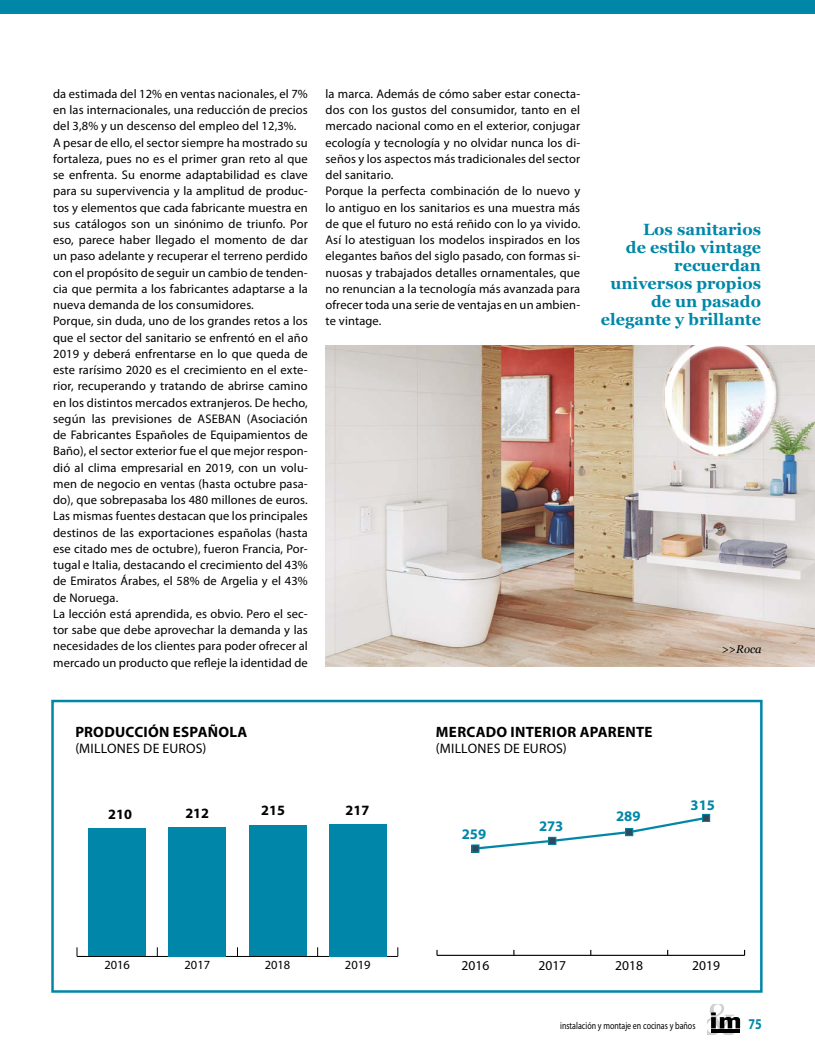
<style>
.page{position:relative;width:815px;height:1063px;background:#fff}
.page>*{position:absolute;margin:0;border:0;box-sizing:border-box;transform-origin:0 0}
.t1{font:700 16.25px/18.1px "Georgia";color:#0087a8;text-align:right}
.t2{font:700 15px "Myriad Pro";letter-spacing:.015em;color:#000}
.t3{font:700 15px "Myriad Pro";color:#0087a8;scale:.8 1}
.t4{font:700 14.75px "Myriad";color:#0087a8}
.t5{font:700 14.25px "Myriad Pro";color:#000}
.t6{font:13.75px "Myriad Pro";letter-spacing:.02em;color:#000}
.t7{font:13.62px "Myriad Pro";color:#000}
.t8{font:12.5px/16.2px "Myriad Pro";letter-spacing:.01em;color:#000}
.t9{font:italic 11.25px "Georgia";color:#000}
.t10{font:10px "Myriad Pro";color:#000;scale:.8 1}
</style>
<div class="page">
<div style="left:0;top:0;width:815px;height:14px;background:#0087a8"></div>
<svg style="left:707px;top:1005px;width:33px;height:30px"></svg>
<img style="left:326px;top:345px;width:489px;height:322px">
<div style="left:51px;top:700px;width:712px;height:293px;border:2px solid #0087a8"></div>
<hr style="left:437px;top:955px;width:308px;height:1px;background:#000">
<svg style="left:473px;top:817px;width:229px;height:34px"></svg>
<div style="left:472px;top:845px;width:7px;height:7px;background:#2c4a5c"></div>
<div style="left:471px;top:845px;width:8px;height:8px;border:1px solid #0087a8"></div>
<div style="left:549px;top:837px;width:7px;height:7px;background:#2c4a5c"></div>
<div style="left:548px;top:837px;width:8px;height:8px;border:1px solid #0087a8"></div>
<div style="left:626px;top:829px;width:7px;height:7px;background:#2c4a5c"></div>
<div style="left:625px;top:828px;width:8px;height:8px;border:1px solid #0087a8"></div>
<div style="left:703px;top:814px;width:7px;height:7px;background:#2c4a5c"></div>
<div style="left:702px;top:814px;width:8px;height:8px;border:1px solid #0087a8"></div>
<hr style="left:77px;top:956px;width:321px;height:1px;background:#000">
<div style="left:88px;top:828px;width:58px;height:128px;background:#0086a8"></div>
<div style="left:169px;top:827px;width:57px;height:129px;background:#0086a8"></div>
<div style="left:249px;top:825px;width:57px;height:131px;background:#0086a8"></div>
<div style="left:329px;top:824px;width:58px;height:132px;background:#0086a8"></div>
<svg style="left:77px;top:947px;width:8px;height:9px"></svg>
<p class="t8" style="left:53px;top:85px;width:256px">da estimada del 12% en ventas nacionales, el 7% en las internacionales, una reducción de precios del 3,8% y un descenso del empleo del 12,3%.<br>A pesar de ello, el sector siempre ha mostrado su fortaleza, pues no es el primer gran reto al que se enfrenta. Su enorme adaptabilidad es clave para su supervivencia y la amplitud de produc&shy;tos y elementos que cada fabricante muestra en sus catálogos son un sinónimo de triunfo. Por eso, parece haber llegado el momento de dar un paso adelante y recuperar el terreno perdido con el propósito de seguir un cambio de tenden&shy;cia que permita a los fabricantes adaptarse a la nueva demanda de los consumidores.<br>Porque, sin duda, uno de los grandes retos a los que el sector del sanitario se enfrentó en el año 2019 y deberá enfrentarse en lo que queda de este rarísimo 2020 es el crecimiento en el exte&shy;rior, recuperando y tratando de abrirse camino en los distintos mercados extranjeros. De hecho, según las previsiones de ASEBAN (Asociación de Fabricantes Españoles de Equipamientos de Baño), el sector exterior fue el que mejor respon&shy;dió al clima empresarial en 2019, con un volu&shy;men de negocio en ventas (hasta octubre pasa&shy;do), que sobrepasaba los 480 millones de euros.<br>Las mismas fuentes destacan que los principales destinos de las exportaciones españolas (hasta ese citado mes de octubre), fueron Francia, Por&shy;tugal e Italia, destacando el crecimiento del 43% de Emiratos Árabes, el 58% de Argelia y el 43% de Noruega.<br>La lección está aprendida, es obvio. Pero el sec&shy;tor sabe que debe aprovechar la demanda y las necesidades de los clientes para poder ofrecer al mercado un producto que refleje la identidad de</p>
<p class="t7" style="left:28px;top:461px;width:134px">Ventas en Millones de €</p>
<p class="t7" style="left:69px;top:477px;width:187px">producción mercado aparente</p>
<p class="t7" style="left:109px;top:494px;width:22px">542</p>
<p class="t7" style="left:150px;top:494px;width:22px">190</p>
<p class="t7" style="left:191px;top:494px;width:22px">254</p>
<p class="t7" style="left:109px;top:510px;width:22px">621</p>
<p class="t7" style="left:150px;top:510px;width:22px">172</p>
<p class="t7" style="left:191px;top:510px;width:22px">268</p>
<p class="t7" style="left:109px;top:526px;width:22px">453</p>
<p class="t7" style="left:150px;top:526px;width:22px">172</p>
<p class="t7" style="left:191px;top:526px;width:22px">268</p>
<p class="t7" style="left:28px;top:543px;width:63px">2009 340</p>
<p class="t7" style="left:109px;top:543px;width:22px">425</p>
<p class="t7" style="left:150px;top:543px;width:22px">131</p>
<p class="t7" style="left:191px;top:543px;width:22px">216</p>
<p class="t8" style="left:326px;top:85px;width:256px">la marca. Además de cómo saber estar conecta&shy;dos con los gustos del consumidor, tanto en el mercado nacional como en el exterior, conjugar ecología y tecnología y no olvidar nunca los di&shy;seños y los aspectos más tradicionales del sector del sanitario.<br>Porque la perfecta combinación de lo nuevo y lo antiguo en los sanitarios es una muestra más de que el futuro no está reñido con lo ya vivido.<br>Así lo atestiguan los modelos inspirados en los elegantes baños del siglo pasado, con formas si&shy;nuosas y trabajados detalles ornamentales, que no renuncian a la tecnología más avanzada para ofrecer toda una serie de ventajas en un ambien&shy;te vintage.</p>
<h1 class="t1" style="left:601px;top:219px;width:162px">Los sanitarios<br>de estilo vintage recuerdan universos propios de un pasado elegante y brillante</h1>
<p class="t9" style="left:722px;top:641px;width:41px">&gt;&gt;Roca</p>
<p class="t2" style="left:75px;top:722px;width:174px">PRODUCCIÓN ESPAÑOLA</p>
<p class="t6" style="left:75px;top:740px;width:132px">(MILLONES DE EUROS)</p>
<p class="t2" style="left:436px;top:722px;width:218px">MERCADO INTERIOR APARENTE</p>
<p class="t6" style="left:436px;top:740px;width:132px">(MILLONES DE EUROS)</p>
<p class="t5" style="left:108px;top:805px;width:25px">210</p>
<p class="t5" style="left:185px;top:804px;width:25px">212</p>
<p class="t5" style="left:261px;top:801px;width:25px">215</p>
<p class="t5" style="left:346px;top:801px;width:25px">217</p>
<p class="t8" style="left:104px;top:957px;width:27px">2016</p>
<p class="t8" style="left:185px;top:957px;width:27px">2017</p>
<p class="t8" style="left:265px;top:957px;width:27px">2018</p>
<p class="t8" style="left:345px;top:957px;width:27px">2019</p>
<p class="t4" style="left:462px;top:827px;width:26px">259</p>
<p class="t4" style="left:539px;top:818px;width:26px">273</p>
<p class="t4" style="left:616px;top:809px;width:26px">289</p>
<p class="t4" style="left:690px;top:797px;width:26px">315</p>
<p class="t7" style="left:462px;top:957px;width:29px">2016</p>
<p class="t7" style="left:538px;top:957px;width:29px">2017</p>
<p class="t7" style="left:615px;top:957px;width:29px">2018</p>
<p class="t7" style="left:692px;top:957px;width:29px">2019</p>
<p class="t10" style="left:560px;top:1019px;width:171px">instalación y montaje en cocinas y baños</p>
<p class="t3" style="left:749px;top:1014px;width:18px">75</p>
</div>
